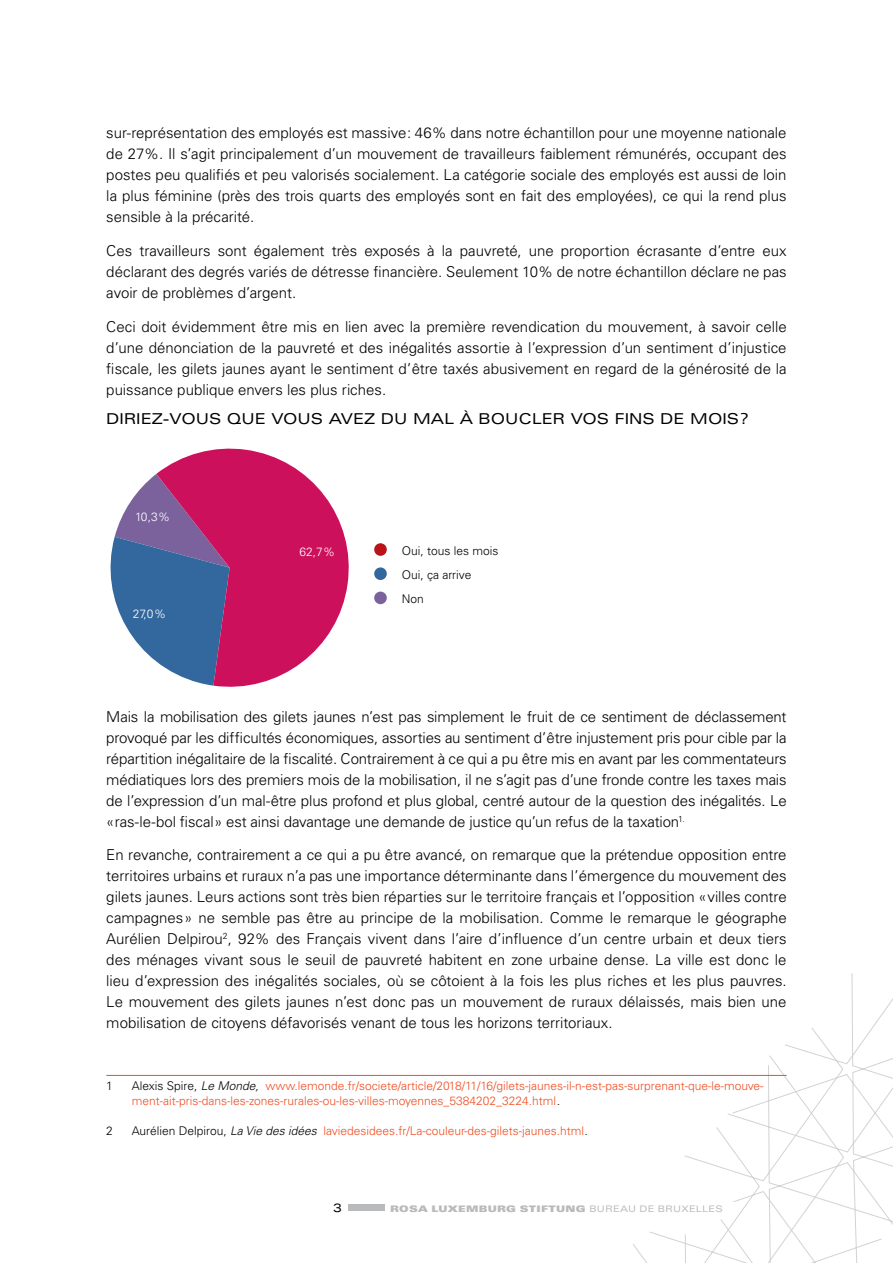
<style>
.page{position:relative;width:893px;height:1263px;background:#fff}
.page>*{position:absolute;margin:0;border:0;box-sizing:border-box;transform-origin:0 0}
.Body{font:300 15px/21px "Univers LT Std";color:#000;text-align:justify}
.graphTitel{font:expanded 15px "Univers LT Std";color:#000}
.Footnote{font:300 12px/15px "Univers LT Std";color:#f04e23}
.Footnote-2{font:300 12px "Univers LT Std";color:#000}
.Footnote-3{font:300 12px "Univers LT Std";color:#fff}
.t1{font:expanded 12px "Univers LT Std";color:#000}
.t2{font:9px "Univers LT Std X Black Ex";letter-spacing:.03em;color:#b8babc}
.s1{color:#000}
.s2{font-style:italic;color:#000}
.s3{font-family:"Univers LT Std";font-stretch:expanded}
</style>
<div class="page">
<div style="left:348px;top:1204px;width:37px;height:7px;background:#b8babc"></div>
<svg style="left:601px;top:973px;width:292px;height:290px"></svg>
<hr style="left:106px;top:1075px;width:681px;height:1px;background:#f04e23">
<div style="left:374px;top:592px;width:13px;height:12px;background:#7b629d;border-radius:50%"></div>
<div style="left:374px;top:543px;width:13px;height:13px;background:#ba131a;border-radius:50%"></div>
<div style="left:374px;top:567px;width:13px;height:13px;background:#33689e;border-radius:50%"></div>
<svg style="left:110px;top:474px;width:46px;height:187px"></svg>
<svg style="left:156px;top:448px;width:193px;height:239px;fill:#cd105c"></svg>
<p class="Body" style="left:106px;top:123px;width:682px">sur-représentation des employés est massive: 46% dans notre échantillon pour une moyenne nationale de 27%. Il s’agit principalement d’un mouvement de travailleurs faiblement rémunérés, occupant des postes peu qualifiés et peu valorisés socialement. La catégorie sociale des employés est aussi de loin la plus féminine (près des trois quarts des employés sont en fait des employées), ce qui la rend plus sensible à la précarité.</p>
<p class="Body" style="left:106px;top:240px;width:682px">Ces travailleurs sont également très exposés à la pauvreté, une proportion écrasante d’entre eux déclarant des degrés variés de détresse financière. Seulement 10% de notre échantillon déclare ne pas avoir de problèmes d’argent.</p>
<p class="Body" style="left:106px;top:316px;width:682px">Ceci doit évidemment être mis en lien avec la première revendication du mouvement, à savoir celle d’une dénonciation de la pauvreté et des inégalités assortie à l’expression d’un sentiment d’injustice fiscale, les gilets jaunes ayant le sentiment d’être taxés abusivement en regard de la générosité de la puissance publique envers les plus riches.</p>
<p class="graphTitel" style="left:106px;top:410px;width:644px">DIRIEZ-VOUS QUE VOUS AVEZ DU MAL À BOUCLER VOS FINS DE MOIS?</p>
<p class="Footnote-3" style="left:135px;top:510px;width:36px">10,3%</p>
<p class="Footnote-3" style="left:133px;top:606px;width:35px">27,0%</p>
<p class="Footnote-3" style="left:299px;top:544px;width:37px">62,7%</p>
<p class="Footnote-2" style="left:402px;top:544px;width:98px">Oui, tous les mois</p>
<p class="Footnote-2" style="left:402px;top:568px;width:71px">Oui, ça arrive</p>
<p class="Footnote-2" style="left:402px;top:592px;width:24px">Non</p>
<p class="Body" style="left:106px;top:706px;width:682px">Mais la mobilisation des gilets jaunes n’est pas simplement le fruit de ce sentiment de déclassement provoqué par les difficultés économiques, assorties au sentiment d’être injustement pris pour cible par la répartition inégalitaire de la fiscalité. Contrairement à ce qui a pu être mis en avant par les commentateurs médiatiques lors des premiers mois de la mobilisation, il ne s’agit pas d’une fronde contre les taxes mais de l’expression d’un mal-être plus profond et plus global, centré autour de la question des inégalités. Le «ras-le-bol fiscal» est ainsi davantage une demande de justice qu’un refus de la taxation<sup>1.</sup></p>
<p class="Body" style="left:106px;top:845px;width:682px">En revanche, contrairement a ce qui a pu être avancé, on remarque que la prétendue opposition entre territoires urbains et ruraux n’a pas une importance déterminante dans l’émergence du mouvement des gilets jaunes. Leurs actions sont très bien réparties sur le territoire français et l’opposition «villes contre campagnes» ne semble pas être au principe de la mobilisation. Comme le remarque le géographe Aurélien Delpirou<sup>2</sup>, 92% des Français vivent dans l’aire d’influence d’un centre urbain et deux tiers des ménages vivant sous le seuil de pauvreté habitent en zone urbaine dense. La ville est donc le lieu d’expression des inégalités sociales, où se côtoient à la fois les plus riches et les plus pauvres.<br>Le mouvement des gilets jaunes n’est donc pas un mouvement de ruraux délaissés, mais bien une mobilisation de citoyens défavorisés venant de tous les horizons territoriaux.</p>
<p class="Footnote-2" style="left:106px;top:1079px;width:8px">1</p>
<p class="Footnote" style="left:132px;top:1079px;width:633px"><span class="s1">Alexis Spire,</span> <span class="s2">Le Monde,</span> www.lemonde.fr/societe/article/2018/11/16/gilets-jaunes-il-n-est-pas-surprenant-que-le-mouve&shy;ment-ait-pris-dans-les-zones-rurales-ou-les-villes-moyennes_5384202_3224.html<span class="s2">.</span></p>
<p class="Footnote-2" style="left:106px;top:1124px;width:8px">2</p>
<p class="Footnote" style="left:132px;top:1124px;width:458px"><span class="s1">Aurélien Delpirou,</span> <span class="s2">La Vie des idées</span> laviedesidees.fr/La-couleur-des-gilets-jaunes.html<span class="s2">.</span></p>
<p class="t1" style="left:333px;top:1200px;width:10px">3</p>
<p class="t2" style="left:390px;top:1203px;width:334px">ROSA LUXEMBURG STIFTUNG <span class="s3">BUREAU DE BRUXELLES</span></p>
</div>
